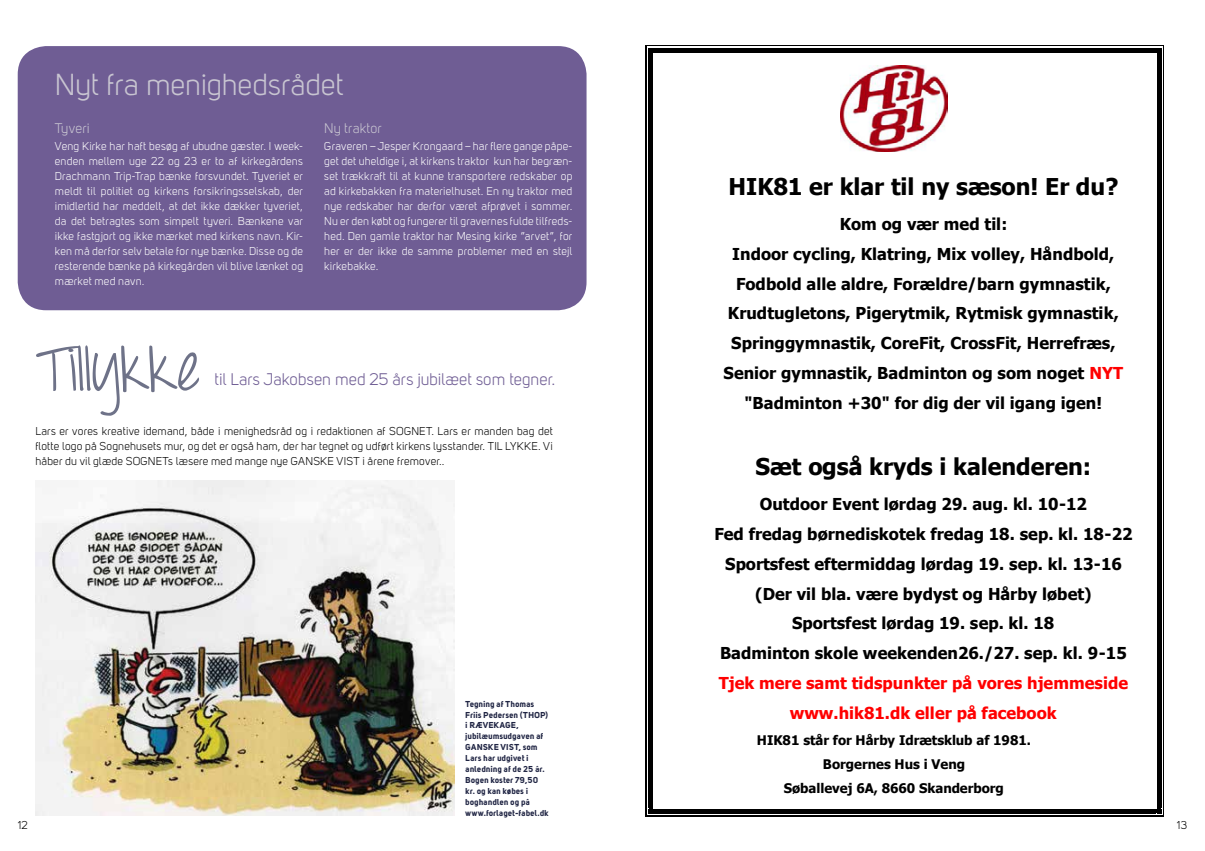
<style>
.page{position:relative;width:1205px;height:851px;background:#fff}
.page>*{position:absolute;margin:0;border:0;box-sizing:border-box;transform-origin:0 0}
.t1{font:62.25px "Throw My Hands Upinthe Air";color:#6e7288}
.t2{font:30px "Uni Sans Book";color:#c8c5d1}
.t3{font:700 23.12px "Tahoma";color:#000}
.t4{font:16.62px "Uni Sans Book";color:#6f5d94}
.t5{font:700 16.38px/29.8px "Tahoma";color:#000;text-align:center}
.t6{font:700 16.38px/29.8px "Tahoma";color:#f00;text-align:center}
.t7{font:13.75px "Uni Sans Book";letter-spacing:.01em;color:#c8c5d1}
.t8{font:700 13.25px/23.9px "Tahoma";color:#000;text-align:center}
.t9{font:11.25px/15px "Uni Sans Book";letter-spacing:.02em;color:#fff;text-align:justify}
.t10{font:11.25px/15px "Uni Sans Book";letter-spacing:.02em;color:#000;text-align:justify}
.t11{font:8.5px/10.9px "Uni Sans Bold";letter-spacing:.025em;color:#1f2443}
.s1{color:#f00}
</style>
<div class="page">
<div style="left:18px;top:46px;width:568px;height:264px;background:#6f5d94;border-radius:28px"></div>
<img style="left:840px;top:65px;width:107px;height:87px">
<svg style="left:646px;top:45px;width:7px;height:8px"></svg>
<hr style="left:653px;top:45px;width:504px;height:2px;background:#000">
<div style="left:653px;top:48px;width:504px;height:5px;background:#000"></div>
<svg style="left:1157px;top:45px;width:7px;height:8px"></svg>
<hr style="left:646px;top:53px;width:1px;height:755px;background:#000">
<div style="left:648px;top:53px;width:5px;height:755px;background:#000"></div>
<hr style="left:1163px;top:53px;width:1px;height:755px;background:#000">
<hr style="left:1157px;top:53px;width:4px;height:755px;background:#000">
<svg style="left:646px;top:808px;width:7px;height:8px"></svg>
<hr style="left:653px;top:814px;width:504px;height:2px;background:#000">
<div style="left:653px;top:808px;width:504px;height:5px;background:#000"></div>
<svg style="left:1157px;top:808px;width:7px;height:8px"></svg>
<img style="left:35px;top:480px;width:419px;height:335px">
<h2 class="t2" style="left:55px;top:67px;width:290px">Nyt fra menighedsrådet</h2>
<p class="t7" style="left:55px;top:120px;width:36px">Tyveri</p>
<p class="t9" style="left:55px;top:139px;width:250px">Veng Kirke har haft besøg af ubudne gæster. I week&shy;enden mellem uge 22 og 23 er to af kirkegårdens Drachmann Trip-Trap bænke forsvundet. Tyveriet er meldt til politiet og kirkens forsikringsselskab, der imidlertid har meddelt, at det ikke dækker tyveriet, da det betragtes som simpelt tyveri. Bænkene var ikke fastgjort og ikke mærket med kirkens navn. Kir&shy;ken må derfor selv betale for nye bænke. Disse og de resterende bænke på kirkegården vil blive lænket og mærket med navn.</p>
<p class="t7" style="left:324px;top:120px;width:59px">Ny traktor</p>
<p class="t9" style="left:324px;top:139px;width:250px">Graveren – Jesper Krongaard – har flere gange påpe&shy;get det uheldige i, at kirkens traktor kun har begræn&shy;set trækkraft til at kunne transportere redskaber op ad kirkebakken fra materielhuset. En ny traktor med nye redskaber har derfor været afprøvet i sommer.<br>Nu er den købt og fungerer til gravernes fulde tilfreds&shy;hed. Den gamle traktor har Mesing kirke ”arvet”, for her er der ikke de samme problemer med en stejl kirkebakke.</p>
<h1 class="t1" style="left:35px;top:332px;width:167px">Tillykke</h1>
<h3 class="t4" style="left:214px;top:370px;width:342px">til Lars Jakobsen med 25 års jubilæet som tegner.</h3>
<p class="t10" style="left:35px;top:424px;width:519px">Lars er vores kreative idemand, både i menighedsråd og i redaktionen af SOGNET. Lars er manden bag det flotte logo på Sognehusets mur, og det er også ham, der har tegnet og udført kirkens lysstander. TIL LYKKE. Vi håber du vil glæde SOGNETs læsere med mange nye GANSKE VIST i årene fremover..</p>
<p class="t11" style="left:466px;top:698px;width:85px">Tegning af Thomas<br>Friis Pedersen (THOP) i RÆVEKAGE, jubilæumsudgaven af<br>GANSKE VIST, som<br>Lars har udgivet i anledning af de 25 år.<br>Bogen koster 79,50 kr. og kan købes i boghandlen og på www.forlaget-fabel.dk</p>
<h3 class="t3" style="left:728px;top:170px;width:391px">HIK81 er klar til ny sæson! Er du?</h3>
<p class="t5" style="left:723px;top:208px;width:401px">Kom og vær med til:<br>Indoor cycling, Klatring, Mix volley, Håndbold, Fodbold alle aldre, Forældre/barn gymnastik, Krudtugletons, Pigerytmik, Rytmisk gymnastik, Springgymnastik, CoreFit, CrossFit, Herrefræs, Senior gymnastik, Badminton og som noget <span class="s1">NYT </span>"Badminton +30" for dig der vil igang igen!</p>
<h3 class="t3" style="left:755px;top:450px;width:337px">Sæt også kryds i kalenderen:</h3>
<p class="t5" style="left:714px;top:488px;width:420px">Outdoor Event lørdag 29. aug. kl. 10-12<br>Fed fredag børnediskotek fredag 18. sep. kl. 18-22<br>Sportsfest eftermiddag lørdag 19. sep. kl. 13-16 (Der vil bla. være bydyst og Hårby løbet)<br>Sportsfest lørdag 19. sep. kl. 18<br>Badminton skole weekenden26./27. sep. kl. 9-15</p>
<h3 class="t6" style="left:719px;top:667px;width:411px">Tjek mere samt tidspunkter på vores hjemmeside www.hik81.dk eller på facebook</h3>
<p class="t8" style="left:757px;top:727px;width:275px">HIK81 står for Hårby Idrætsklub af 1981.<br>Borgernes Hus i Veng<br>Søballevej 6A, 8660 Skanderborg</p>
<p class="t10" style="left:18px;top:817px;width:12px">12</p>
<p class="t10" style="left:1177px;top:817px;width:12px">13</p>
</div>
